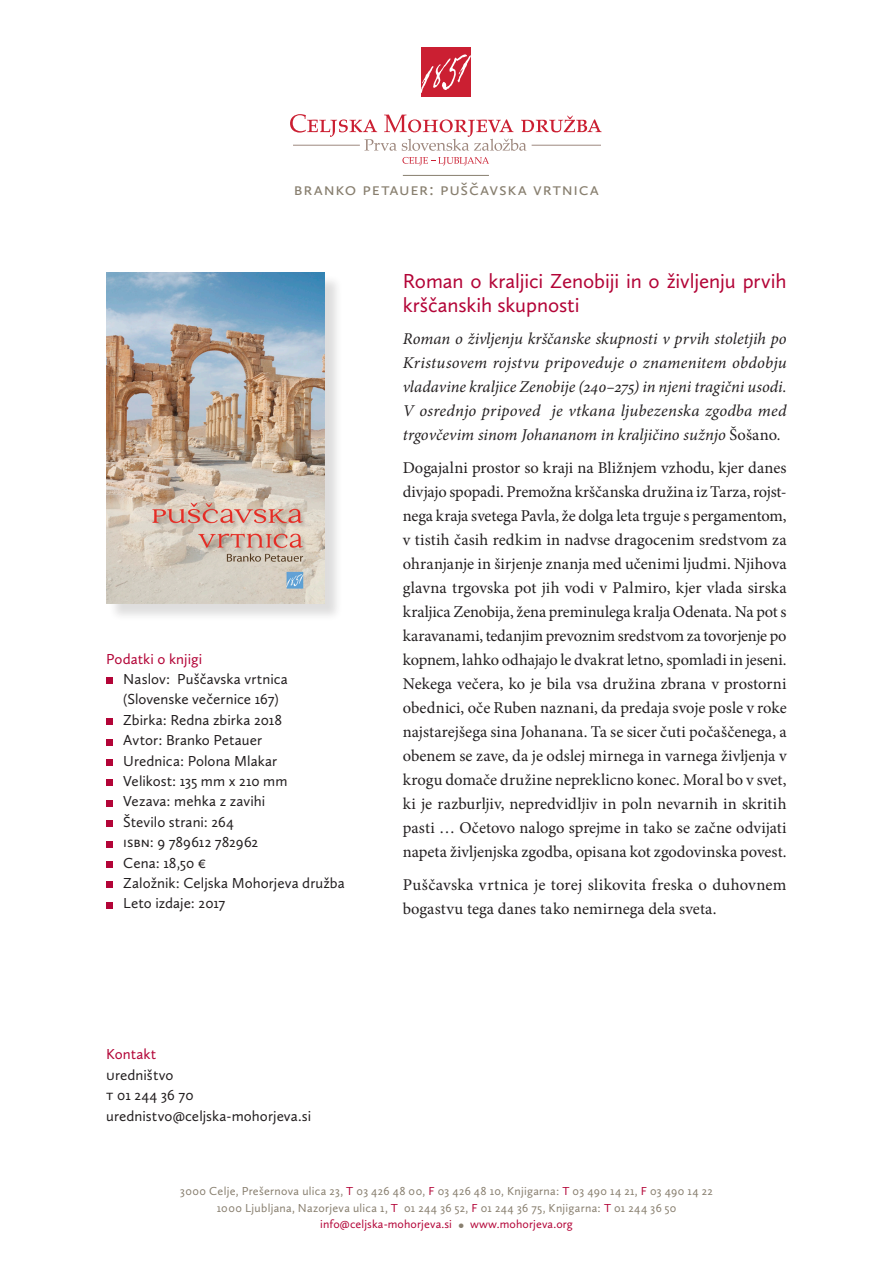
<style>
.page{position:relative;width:893px;height:1263px;background:#fff}
.page>*{position:absolute;margin:0;border:0;box-sizing:border-box;transform-origin:0 0}
.zivljenjepis{font:21px/24px "Calluna Sans";letter-spacing:-.005em;color:#b30437}
.besedilo{font:18px "Calluna Sans";letter-spacing:.04em;color:#887f6f}
.besedilo-2{font:16.5px/24px "Minion Pro";letter-spacing:.005em;color:#231f20;text-align:justify}
.besedilo-3{font:italic 16.5px/24px "Minion Pro";color:#231f20;text-align:justify}
.podatki_o_knjigi{font:15px "Calluna Sans";letter-spacing:.005em;color:#231f20}
.podatki_o_knjigi-2{font:15px "Calluna Sans";color:#b30437}
.besedilo-4{font:12px "Calluna Sans";letter-spacing:.025em;color:#887f6f}
.t1{font:12px "Calluna Sans";letter-spacing:.01em;color:#b30437}
.s1{font-style:normal}
.s2{color:#b30437}
.s3{font-size:16.5px;color:#887f6f}
</style>
<div class="page">
<div style="left:421px;top:47px;width:50px;height:50px;background:#cb1f32"></div>
<svg style="left:421px;top:54px;width:50px;height:39px"></svg>
<svg style="left:290px;top:114px;width:312px;height:37px"></svg>
<hr style="left:293px;top:145px;width:67px;height:1px;background:#9e887e">
<hr style="left:532px;top:145px;width:69px;height:1px;background:#9e887e">
<svg style="left:402px;top:157px;width:87px;height:8px"></svg>
<div style="left:106px;top:678px;width:7px;height:6px;background:#b30437"></div>
<div style="left:106px;top:718px;width:7px;height:7px;background:#b30437"></div>
<div style="left:106px;top:739px;width:7px;height:6px;background:#b30437"></div>
<div style="left:106px;top:759px;width:7px;height:7px;background:#b30437"></div>
<div style="left:106px;top:780px;width:7px;height:6px;background:#b30437"></div>
<div style="left:106px;top:800px;width:7px;height:6px;background:#b30437"></div>
<div style="left:106px;top:820px;width:7px;height:7px;background:#b30437"></div>
<div style="left:106px;top:841px;width:7px;height:6px;background:#b30437"></div>
<div style="left:106px;top:861px;width:7px;height:7px;background:#b30437"></div>
<div style="left:106px;top:882px;width:7px;height:6px;background:#b30437"></div>
<div style="left:106px;top:902px;width:7px;height:6px;background:#b30437"></div>
<hr style="left:403px;top:175px;width:86px;height:1px;background:#887f6f">
<div style="left:109px;top:274px;width:234px;height:348px;background:#231f20;opacity:.15"></div>
<img style="left:106px;top:272px;width:219px;height:332px">
<p class="besedilo" style="left:294px;top:178px;width:307px">bran ko petauer: puščavska vrtnica</p>
<p class="podatki_o_knjigi-2" style="left:106px;top:649px;width:97px">Podatki o knjigi</p>
<p class="podatki_o_knjigi" style="left:123px;top:670px;width:166px">Naslov: Puščavska vrtnica</p>
<p class="podatki_o_knjigi" style="left:123px;top:690px;width:157px">(Slovenske večernice 167)</p>
<p class="podatki_o_knjigi" style="left:123px;top:711px;width:160px">Zbirka: Redna zbirka 2018</p>
<p class="podatki_o_knjigi" style="left:123px;top:731px;width:140px">Avtor: Branko Petauer</p>
<p class="podatki_o_knjigi" style="left:123px;top:751px;width:155px">Urednica: Polona Mlakar</p>
<p class="podatki_o_knjigi" style="left:123px;top:772px;width:166px">Velikost: 135 mm x 210 mm</p>
<p class="podatki_o_knjigi" style="left:123px;top:792px;width:143px">Vezava: mehka z zavihi</p>
<p class="podatki_o_knjigi" style="left:123px;top:813px;width:112px">Število strani: 264</p>
<p class="podatki_o_knjigi" style="left:123px;top:833px;width:136px">ISBN: 9 789612 782962</p>
<p class="podatki_o_knjigi" style="left:123px;top:853px;width:85px">Cena: 18,50 €</p>
<p class="podatki_o_knjigi" style="left:123px;top:874px;width:223px">Založnik: Celjska Mohorjeva družba</p>
<p class="podatki_o_knjigi" style="left:123px;top:894px;width:104px">Leto izdaje: 2017</p>
<p class="podatki_o_knjigi-2" style="left:106px;top:1045px;width:52px">Kontakt</p>
<p class="podatki_o_knjigi" style="left:106px;top:1066px;width:69px">uredništvo</p>
<p class="podatki_o_knjigi" style="left:106px;top:1086px;width:89px">t 01 244 36 70</p>
<p class="podatki_o_knjigi" style="left:106px;top:1106px;width:206px">urednistvo@celjska-mohorjeva.si</p>
<p class="zivljenjepis" style="left:403px;top:269px;width:385px">Roman o kraljici Zenobiji in o življenju prvih krščanskih skupnosti</p>
<p class="besedilo-3" style="left:403px;top:327px;width:385px">Roman o življenju krščanske skupnosti v prvih stoletjih po Kristusovem rojstvu pripoveduje o znamenitem obdobju vladavine kraljice Zenobije (240–275) in njeni tragični usodi.<br>V osrednjo pripoved je vtkana ljubezenska zgodba med trgovčevim sinom Johananom in kraljičino sužnjo <span class="s1">Šošano</span>.</p>
<p class="besedilo-2" style="left:403px;top:456px;width:385px">Dogajalni prostor so kraji na Bližnjem vzhodu, kjer danes divjajo spopadi. Premožna krščanska družina iz Tarza, rojst&shy;nega kraja svetega Pavla, že dolga leta trguje s pergamentom, v tistih časih redkim in nadvse dragocenim sredstvom za ohranjanje in širjenje znanja med učenimi ljudmi. Njihova glavna trgovska pot jih vodi v Palmiro, kjer vlada sirska kraljica Zenobija, žena preminulega kralja Odenata. Na pot s karavanami, tedanjim prevoznim sredstvom za tovorjenje po kopnem, lahko odhajajo le dvakrat letno, spomladi in jeseni.<br>Nekega večera, ko je bila vsa družina zbrana v prostorni obednici, oče Ruben naznani, da predaja svoje posle v roke najstarejšega sina Johanana. Ta se sicer čuti počaščenega, a obenem se zave, da je odslej mirnega in varnega življenja v krogu domače družine nepreklicno konec. Moral bo v svet, ki je razburljiv, nepredvidljiv in poln nevarnih in skritih pasti … Očetovo nalogo sprejme in tako se začne odvijati napeta življenjska zgodba, opisana kot zgodovinska povest.</p>
<p class="besedilo-2" style="left:403px;top:872px;width:385px">Puščavska vrtnica je torej slikovita freska o duhovnem bogastvu tega danes tako nemirnega dela sveta.</p>
<p class="besedilo-4" style="left:180px;top:1184px;width:534px">3000 Celje, Prešernova ulica 23, <span class="s2">T</span> 03 426 48 00, <span class="s2">F</span> 03 426 48 10, Knjigarna: <span class="s2">T</span> 03 490 14 21, <span class="s2">F</span> 03 490 14 22</p>
<p class="besedilo-4" style="left:217px;top:1201px;width:461px">1000 Ljubljana, Nazorjeva ulica 1, <span class="s2">T</span> 01 244 36 52, <span class="s2">F</span> 01 244 36 75, Knjigarna: <span class="s2">T</span> 01 244 36 50</p>
<p class="t1" style="left:320px;top:1217px;width:254px">info@celjska-mohorjeva.si <span class="s3">•</span> www.mohorjeva.org</p>
</div>
